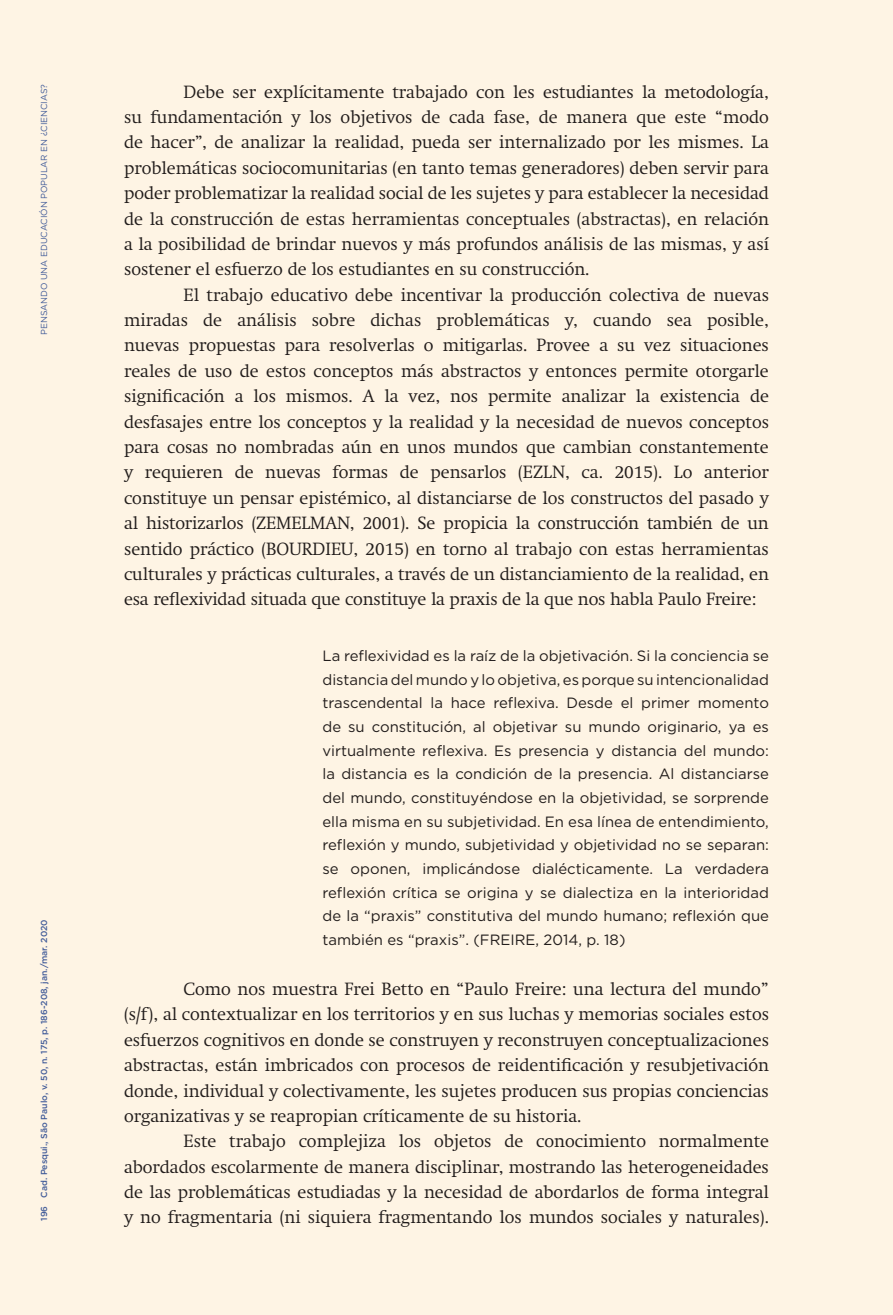
<style>
.page{position:relative;width:893px;height:1315px;background:#fef4e4}
.page>*{position:absolute;margin:0;border:0;box-sizing:border-box;transform-origin:0 0}
.CorpoRecuo{font:300 17.5px/25.4px "Swift";color:#231f20;text-align:justify}
.CitacaoRecuo{font:14.88px/23.6px "Gotham HTF";color:#231f20;text-align:justify}
.t1{font:500 8.75px "Gotham HTF";color:#4361ac}
.t2{font:8.75px "Gotham HTF";color:#4361ac}
</style>
<div class="page">
<p class="t2" style="left:39px;top:335px;width:252px;rotate:-90deg">PENSANDO UNA EDUCACIÓN POPULAR EN ¿CIENCIAS?</p>
<p class="t1" style="left:39px;top:1220px;width:303px;rotate:-90deg">196 Cad. Pesqui., São Paulo, v. 50, n. 175, p. 186-208, jan./mar. 2020</p>
<p class="CorpoRecuo" style="left:124px;top:79px;width:646px;text-indent:60px">Debe ser explícitamente trabajado con les estudiantes la metodología, su fundamentación y los objetivos de cada fase, de manera que este “modo de hacer”, de analizar la realidad, pueda ser internalizado por les mismes. La problemáticas sociocomunitarias (en tanto temas generadores) deben servir para poder problematizar la realidad social de les sujetes y para establecer la necesidad de la construcción de estas herramientas conceptuales (abstractas), en relación a la posibilidad de brindar nuevos y más profundos análisis de las mismas, y así sostener el esfuerzo de los estudiantes en su construcción.</p>
<p class="CorpoRecuo" style="left:124px;top:282px;width:646px;text-indent:60px">El trabajo educativo debe incentivar la producción colectiva de nuevas miradas de análisis sobre dichas problemáticas y, cuando sea posible, nuevas propuestas para resolverlas o mitigarlas. Provee a su vez situaciones reales de uso de estos conceptos más abstractos y entonces permite otorgarle significación a los mismos. A la vez, nos permite analizar la existencia de desfasajes entre los conceptos y la realidad y la necesidad de nuevos conceptos para cosas no nombradas aún en unos mundos que cambian constantemente y requieren de nuevas formas de pensarlos (EZLN, ca. 2015). Lo anterior constituye un pensar epistémico, al distanciarse de los constructos del pasado y al historizarlos (ZEMELMAN, 2001). Se propicia la construcción también de un sentido práctico (BOURDIEU, 2015) en torno al trabajo con estas herramientas culturales y prácticas culturales, a través de un distanciamiento de la realidad, en esa reflexividad situada que constituye la praxis de la que nos habla Paulo Freire:</p>
<p class="CitacaoRecuo" style="left:322px;top:644px;width:448px">La reflexividad es la raíz de la objetivación. Si la conciencia se distancia del mundo y lo objetiva, es porque su intencionalidad trascendental la hace reflexiva. Desde el primer momento de su constitución, al objetivar su mundo originario, ya es virtualmente reflexiva. Es presencia y distancia del mundo: la distancia es la condición de la presencia. Al distanciarse del mundo, constituyéndose en la objetividad, se sorprende ella misma en su subjetividad. En esa línea de entendimiento, reflexión y mundo, subjetividad y objetividad no se separan: se oponen, implicándose dialécticamente. La verdadera reflexión crítica se origina y se dialectiza en la interioridad de la “praxis” constitutiva del mundo humano; reflexión que también es “praxis”. (FREIRE, 2014, p. 18)</p>
<p class="CorpoRecuo" style="left:124px;top:976px;width:646px;text-indent:60px">Como nos muestra Frei Betto en “Paulo Freire: una lectura del mundo” (s/f), al contextualizar en los territorios y en sus luchas y memorias sociales estos esfuerzos cognitivos en donde se construyen y reconstruyen conceptualizaciones abstractas, están imbricados con procesos de reidentificación y resubjetivación donde, individual y colectivamente, les sujetes producen sus propias conciencias organizativas y se reapropian críticamente de su historia.</p>
<p class="CorpoRecuo" style="left:124px;top:1128px;width:646px;text-indent:60px">Este trabajo complejiza los objetos de conocimiento normalmente abordados escolarmente de manera disciplinar, mostrando las heterogeneidades de las problemáticas estudiadas y la necesidad de abordarlos de forma integral y no fragmentaria (ni siquiera fragmentando los mundos sociales y naturales).</p>
</div>
